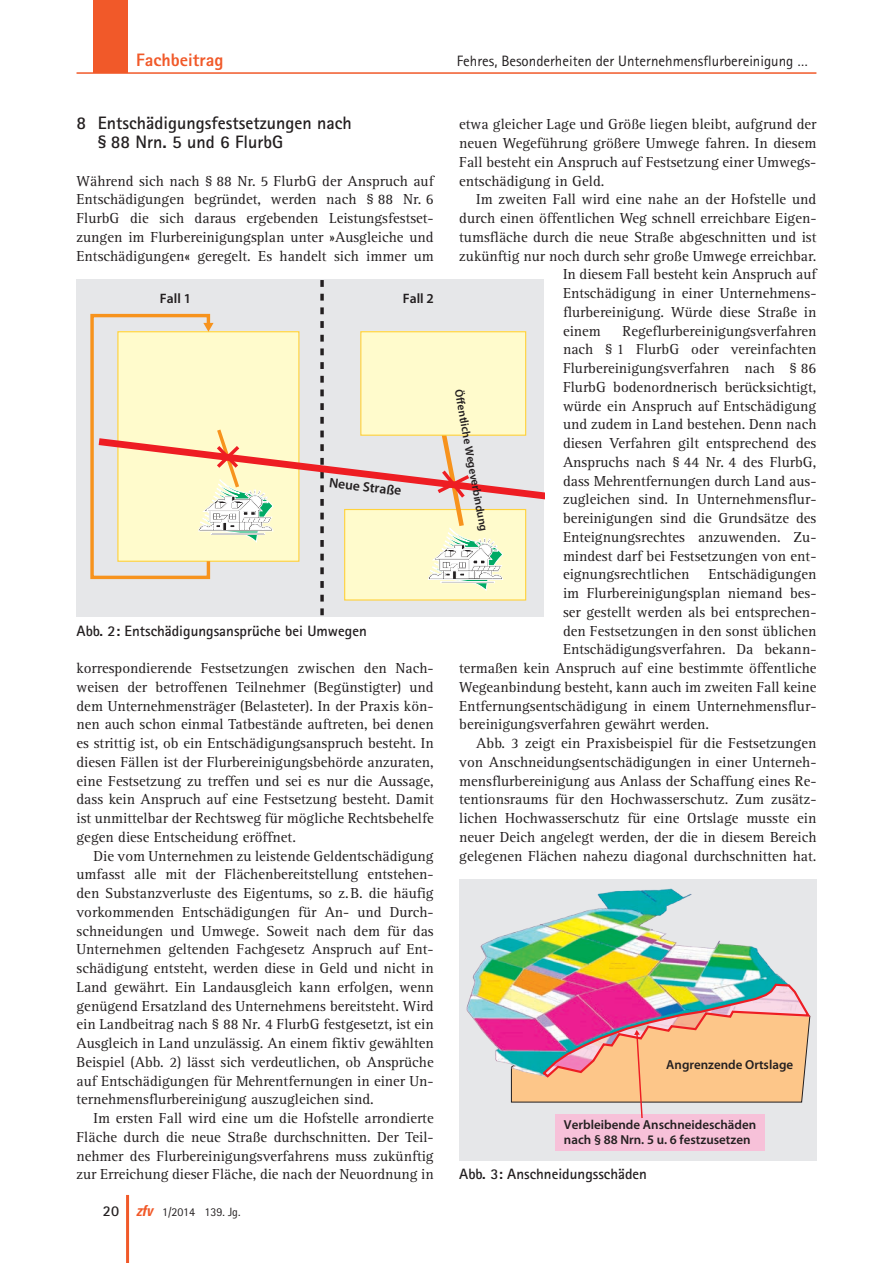
<style>
.page{position:relative;width:893px;height:1263px;background:#fff}
.page>*{position:absolute;margin:0;border:0;box-sizing:border-box;transform-origin:0 0}
._11_titel_1{font:700 18px/18.8px "Rotis Sans Serif";color:#231f20}
.t1{font:800 18px "Rotis Sans Serif";color:#f15929}
._01_normal{font:15px/18.8px "Rotis Serif";color:#231f20;text-align:justify}
._01_normal_oEZ_AA{font:15px/18.8px "Rotis Serif";color:#231f20;text-align:justify}
._05_abb{font:700 15px "Rotis Sans Serif";color:#231f20}
.t2{font:15px "Rotis Sans Serif";color:#231f20}
.t3{font:600 13.65px "Myriad Pro";color:#231f20}
.t4{font:600 13.05px/15.6px "Myriad Pro";color:#231f20}
.t5{font:12px "Rotis Sans Serif";color:#231f20}
.t6{font:600 11.4px "Myriad Pro";color:#231f20}
.s1{font-weight:700;font-size:15px}
.s2{font-family:"Univers";font-weight:700;font-style:italic;font-stretch:condensed;font-size:15px;color:#f15929}
</style>
<div class="page">
<div style="left:94px;top:0;width:34px;height:72px;background:#f15929"></div>
<hr style="left:77px;top:72px;width:739px;height:2px;background:#f15929">
<hr style="left:126px;top:1195px;width:3px;height:68px;background:#f15929">
<div style="left:77px;top:279px;width:467px;height:338px;background:#e6e7e9"></div>
<div style="left:459px;top:879px;width:357px;height:282px;background:#e6e7e9"></div>
<div style="left:555px;top:1114px;width:210px;height:37px;background:#f7c1d9"></div>
<img style="left:466px;top:889px;width:320px;height:188px">
<svg style="left:511px;top:982px;width:299px;height:136px;background:#e2ab9b"></svg>
<svg style="left:90px;top:280px;width:454px;height:336px"></svg>
<p class="t1" style="left:136px;top:48px;width:89px">Fachbeitrag</p>
<p class="t2" style="left:457px;top:52px;width:353px">Fehres, Besonderheiten der Unternehmensflurbereinigung …</p>
<p class="_11_titel_1" style="left:98px;top:114px;width:256px;text-indent:-21px">8 Entschädigungsfestsetzungen nach § 88 Nrn. 5 und 6 FlurbG</p>
<p class="_01_normal_oEZ_AA" style="left:77px;top:172px;width:359px">Während sich nach § 88 Nr. 5 FlurbG der Anspruch auf Entschädigungen begründet, werden nach § 88 Nr. 6<br>FlurbG die sich daraus ergebenden Leistungsfestset&shy;zungen im Flurbereinigungsplan unter »Ausgleiche und Entschädigungen« geregelt. Es handelt sich immer um</p>
<p class="t3" style="left:160px;top:289px;width:33px">Fall 1</p>
<p class="t3" style="left:403px;top:289px;width:33px">Fall 2</p>
<p class="t3" style="left:330px;top:473px;width:74px;rotate:7deg">Neue Straße</p>
<p class="_05_abb" style="left:77px;top:621px;width:292px">Abb. 2: Entschädigungsansprüche bei Umwegen</p>
<p class="_01_normal_oEZ_AA" style="left:77px;top:659px;width:359px">korrespondierende Festsetzungen zwischen den Nach&shy;weisen der betroffenen Teilnehmer (Begünstigter) und dem Unternehmensträger (Belasteter). In der Praxis kön&shy;nen auch schon einmal Tatbestände auftreten, bei denen es strittig ist, ob ein Entschädigungsanspruch besteht. In diesen Fällen ist der Flurbereinigungsbehörde anzuraten, eine Festsetzung zu treffen und sei es nur die Aussage, dass kein Anspruch auf eine Festsetzung besteht. Damit ist unmittelbar der Rechtsweg für mögliche Rechtsbehelfe gegen diese Entscheidung eröffnet.</p>
<p class="_01_normal" style="left:77px;top:847px;width:359px;text-indent:17px">Die vom Unternehmen zu leistende Geldentschädigung umfasst alle mit der Flächenbereitstellung entstehen&shy;den Substanzverluste des Eigentums, so z.B. die häufig vorkommenden Entschädigungen für An- und Durch&shy;schneidungen und Umwege. Soweit nach dem für das Unternehmen geltenden Fachgesetz Anspruch auf Ent&shy;schädigung entsteht, werden diese in Geld und nicht in Land gewährt. Ein Landausgleich kann erfolgen, wenn genügend Ersatzland des Unternehmens bereitsteht. Wird ein Landbeitrag nach § 88 Nr. 4 FlurbG festgesetzt, ist ein Ausgleich in Land unzulässig. An einem fiktiv gewählten Beispiel (Abb. 2) lässt sich verdeutlichen, ob Ansprüche auf Entschädigungen für Mehrentfernungen in einer Un&shy;ternehmensflurbereinigung auszugleichen sind.</p>
<p class="_01_normal" style="left:77px;top:1109px;width:359px;text-indent:17px">Im ersten Fall wird eine um die Hofstelle arrondierte Fläche durch die neue Straße durchschnitten. Der Teil&shy;nehmer des Flurbereinigungsverfahrens muss zukünftig zur Erreichung dieser Fläche, die nach der Neuordnung in</p>
<p class="t5" style="left:103px;top:1205px;width:139px"><span class="s1">20</span> <span class="s2">zfv</span> 1/2014 139. Jg.</p>
<p class="_01_normal" style="left:459px;top:115px;width:359px">etwa gleicher Lage und Größe liegen bleibt, aufgrund der neuen Wegeführung größere Umwege fahren. In diesem Fall besteht ein Anspruch auf Festsetzung einer Umwegs&shy;entschädigung in Geld.</p>
<p class="_01_normal" style="left:476px;top:190px;width:342px">Im zweiten Fall wird eine nahe an der Hofstelle und</p>
<p class="_01_normal" style="left:459px;top:209px;width:359px">durch einen öffentlichen Weg schnell erreichbare Eigen-</p>
<p class="_01_normal" style="left:459px;top:228px;width:359px">tumsfläche durch die neue Straße abgeschnitten und ist</p>
<p class="_01_normal" style="left:459px;top:247px;width:359px">zukünftig nur noch durch sehr große Umwege erreichbar.</p>
<p class="_01_normal" style="left:563px;top:265px;width:255px">In diesem Fall besteht kein Anspruch auf</p>
<p class="_01_normal" style="left:563px;top:284px;width:255px">Entschädigung in einer Unternehmens-</p>
<p class="_01_normal" style="left:563px;top:303px;width:255px">flurbereinigung. Würde diese Straße in</p>
<p class="_01_normal" style="left:563px;top:322px;width:39px">einem</p>
<p class="_01_normal" style="left:563px;top:322px;width:255px;text-indent:60px">Regeflurbereinigungsverfahren nach § 1 FlurbG oder vereinfachten Flurbereinigungsverfahren nach § 86<br>FlurbG bodenordnerisch berücksichtigt, würde ein Anspruch auf Entschädigung und zudem in Land bestehen. Denn nach diesen Verfahren gilt entsprechend des Anspruchs nach § 44 Nr. 4 des FlurbG, dass Mehrentfernungen durch Land aus&shy;zugleichen sind. In Unternehmensflur&shy;bereinigungen sind die Grundsätze des Enteignungsrechtes anzuwenden. Zu&shy;mindest darf bei Festsetzungen von ent&shy;eignungsrechtlichen</p>
<p class="t6" style="left:466px;top:388px;width:145px;rotate:80deg">Ö entliche Wegeverbindung</p>
<p class="_01_normal" style="left:708px;top:565px;width:109px">Entschädigungen</p>
<p class="_01_normal" style="left:563px;top:584px;width:255px">im Flurbereinigungsplan niemand bes-</p>
<p class="_01_normal" style="left:563px;top:603px;width:255px">ser gestellt werden als bei entsprechen-</p>
<p class="_01_normal" style="left:563px;top:622px;width:255px">den Festsetzungen in den sonst üblichen</p>
<p class="_01_normal" style="left:563px;top:640px;width:255px">Entschädigungsverfahren. Da bekann-</p>
<p class="_01_normal" style="left:459px;top:659px;width:359px">termaßen kein Anspruch auf eine bestimmte öffentliche</p>
<p class="_01_normal" style="left:459px;top:678px;width:359px">Wegeanbindung besteht, kann auch im zweiten Fall keine</p>
<p class="_01_normal" style="left:459px;top:697px;width:359px">Entfernungsentschädigung in einem Unternehmensflur-</p>
<p class="_01_normal" style="left:459px;top:715px;width:251px">bereinigungsverfahren gewährt werden.</p>
<p class="_01_normal" style="left:459px;top:734px;width:359px;text-indent:17px">Abb. 3 zeigt ein Praxisbeispiel für die Festsetzungen von Anschneidungsentschädigungen in einer Unterneh&shy;mensflurbereinigung aus Anlass der Schaffung eines Re&shy;tentionsraums für den Hochwasserschutz. Zum zusätz&shy;lichen Hochwasserschutz für eine Ortslage musste ein neuer Deich angelegt werden, der die in diesem Bereich gelegenen Flächen nahezu diagonal durchschnitten hat.</p>
<p class="t4" style="left:666px;top:1057px;width:128px">Angrenzende Ortslage</p>
<p class="t4" style="left:564px;top:1116px;width:194px">Verbleibende Anschneideschäden nach § 88 Nrn. 5 u. 6 festzusetzen</p>
<p class="_05_abb" style="left:459px;top:1165px;width:189px">Abb. 3: Anschneidungsschäden</p>
</div>
